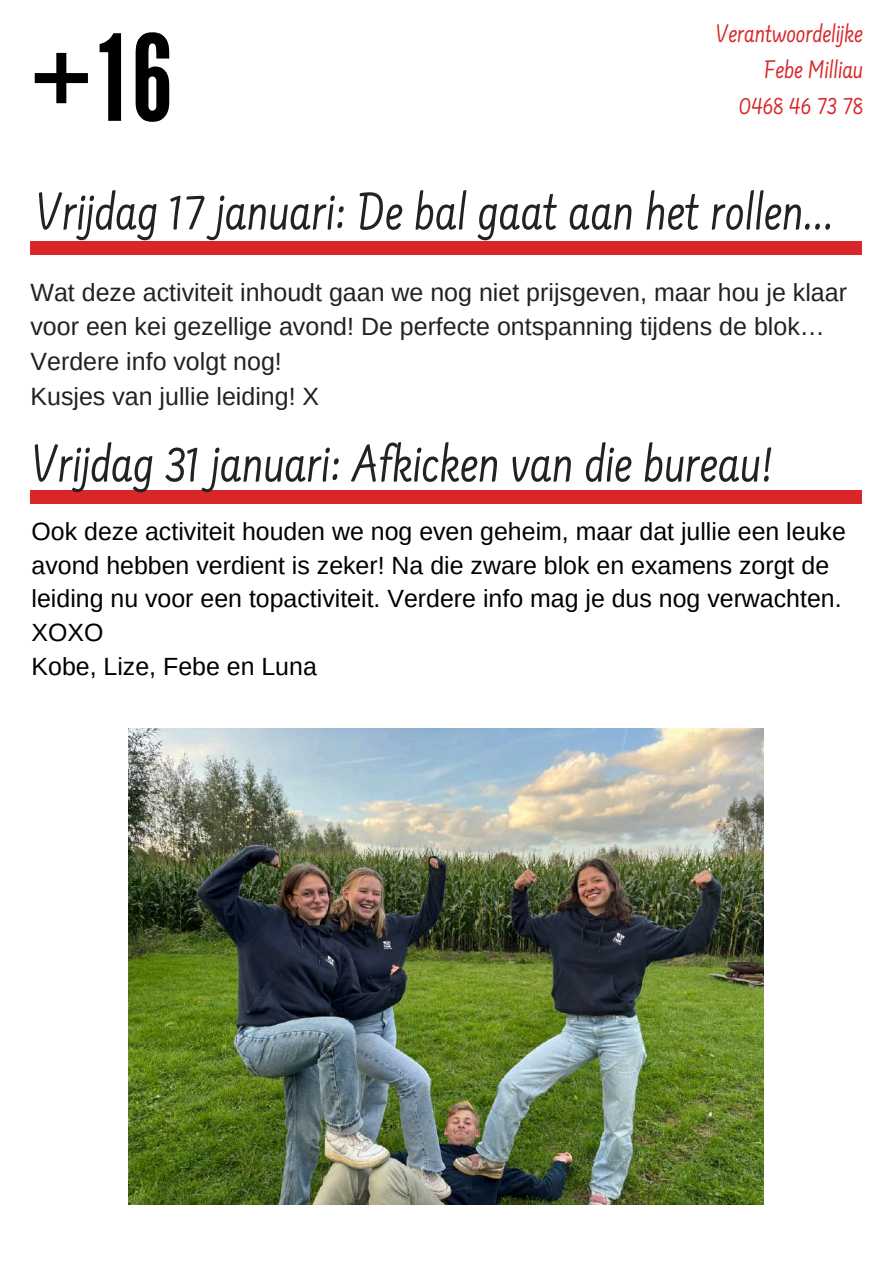
<style>
.page{position:relative;width:894px;height:1264px;background:#fff}
.page>*{position:absolute;margin:0;border:0;box-sizing:border-box;transform-origin:0 0}
.t1{font:119.1px "League Gothic";color:#000}
.t2{font:55.05px "Farsan";color:#222}
.t3{font:26.4px/36px "Farsan";color:#d82629;text-align:right}
.t4{font:24.9px/33.8px "Arimo";color:#000}
.t5{font:24.9px/34.8px "Arimo";color:#222}
</style>
<div class="page">
<div style="left:30px;top:241px;width:831px;height:13px;background:#d82629"></div>
<div style="left:30px;top:490px;width:831px;height:14px;background:#d82629"></div>
<img style="left:129px;top:728px;width:634px;height:476px">
<h1 class="t1" style="left:30px;top:9px;width:143px">+16</h1>
<p class="t3" style="left:715px;top:19px;width:148px">Verantwoordelijke<br>Febe Milliau<br>0468 46 73 78</p>
<h2 class="t2" style="left:36px;top:190px;width:799px">Vrijdag 17 januari: De bal gaat aan het rollen...</h2>
<p class="t5" style="left:30px;top:274px;width:817px">Wat deze activiteit inhoudt gaan we nog niet prijsgeven, maar hou je klaar voor een kei gezellige avond! De perfecte ontspanning tijdens de blok… Verdere info volgt nog!<br>Kusjes van jullie leiding! X</p>
<h2 class="t2" style="left:32px;top:442px;width:742px">Vrijdag 31 januari: Afkicken van die bureau!</h2>
<p class="t4" style="left:32px;top:514px;width:815px">Ook deze activiteit houden we nog even geheim, maar dat jullie een leuke avond hebben verdient is zeker! Na die zware blok en examens zorgt de leiding nu voor een topactiviteit. Verdere info mag je dus nog verwachten.<br>XOXO<br>Kobe, Lize, Febe en Luna</p>
</div>
